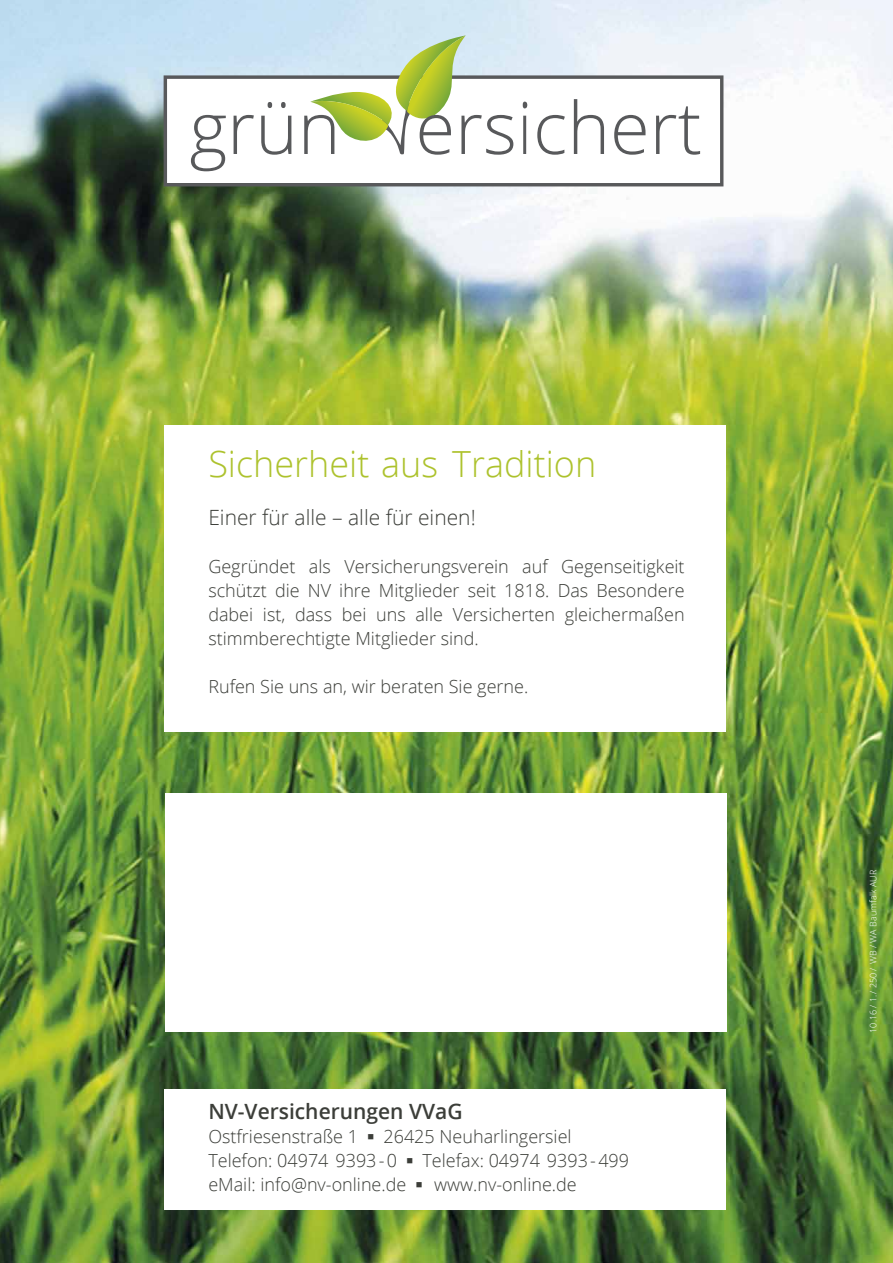
<style>
.page{position:relative;width:893px;height:1263px;background:#fff}
.page>*{position:absolute;margin:0;border:0;box-sizing:border-box;transform-origin:0 0}
.t1{font:300 36px "Open Sans";color:#adc22d}
.t2{font:300 21px "Open Sans";color:#3c3e39}
.t3{font:600 21px "Open Sans";color:#3c3e39}
.t4{font:300 18px/24px "Open Sans";color:#3c3e39;text-align:justify}
.t5{font:300 9px "Open Sans";color:#fff}
</style>
<div class="page">
<img style="left:0;top:0;width:893px;height:1263px">
<svg style="left:164px;top:75px;width:559px;height:111px"></svg>
<svg style="left:191px;top:115px;width:35px;height:56px"></svg>
<svg style="left:234px;top:115px;width:20px;height:39px"></svg>
<svg style="left:261px;top:102px;width:30px;height:53px"></svg>
<svg style="left:523px;top:102px;width:4px;height:52px"></svg>
<svg style="left:537px;top:115px;width:28px;height:40px"></svg>
<svg style="left:574px;top:99px;width:30px;height:55px"></svg>
<svg style="left:614px;top:115px;width:31px;height:40px"></svg>
<svg style="left:656px;top:106px;width:44px;height:49px"></svg>
<svg style="left:304px;top:35px;width:209px;height:120px"></svg>
<div style="left:164px;top:425px;width:562px;height:306px;background:#fff"></div>
<div style="left:166px;top:794px;width:561px;height:238px;background:#fff"></div>
<div style="left:164px;top:1089px;width:562px;height:120px;background:#fff"></div>
<h1 class="t1" style="left:208px;top:446px;width:389px">Sicherheit aus Tradition</h1>
<p class="t2" style="left:208px;top:507px;width:269px">Einer für alle – alle für einen!</p>
<p class="t4" style="left:208px;top:556px;width:478px">Gegründet als Versicherungsverein auf Gegenseitigkeit schützt die NV ihre Mitglieder seit 1818. Das Besondere dabei ist, dass bei uns alle Versicherten gleichermaßen stimmberechtigte Mitglieder sind.</p>
<p class="t4" style="left:208px;top:676px;width:321px">Rufen Sie uns an, wir beraten Sie gerne.</p>
<p class="t3" style="left:208px;top:1099px;width:256px">NV-Versicherungen VVaG</p>
<p class="t4" style="left:208px;top:1125px;width:422px;text-align:left">Ostfriesenstraße 1 ■ 26425 Neuharlingersiel<br>Telefon: 04974 9393-0 ■ Telefax: 04974 9393-499 eMail: info@nv-online.de ■ www.nv-online.de</p>
<p class="t5" style="left:868px;top:1033px;width:164px;rotate:-90deg">10.16 / 1./ 250 / WB / WA Baumfalk AUR</p>
</div>
